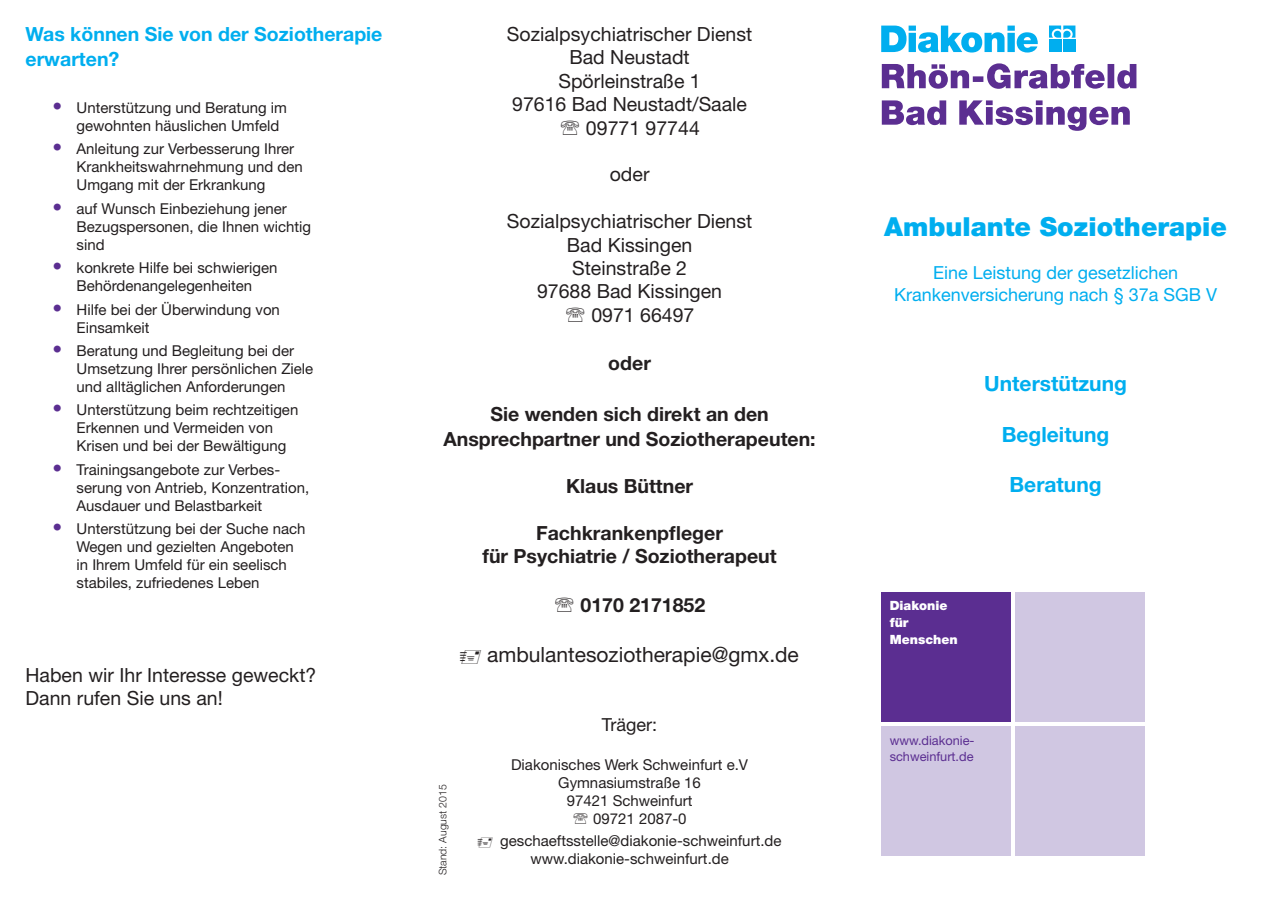
<style>
.page{position:relative;width:1272px;height:902px;background:#fff}
.page>*{position:absolute;margin:0;border:0;box-sizing:border-box;transform-origin:0 0}
.t1{font:900 26.25px "Helvetica Neue LT";color:#00aeef}
.t2{font:700 21px "Helvetica Neue LT";color:#00aeef}
.t3{font:21px "Helvetica Neue LT";color:#231f20}
.t4{font:19.5px/23.4px "Helvetica Neue LT";color:#231f20}
.t5{font:700 19.5px/25.2px "Helvetica Neue LT";color:#231f20;text-align:center}
.t6{font:700 19.5px/25.2px "Helvetica Neue LT";color:#00aeef}
.t7{font:18px/21.6px "Helvetica Neue LT";color:#00aeef;text-align:center}
.t8{font:18px "Helvetica Neue LT";color:#231f20}
.t9{font:15px/18px "Helvetica Neue LT";color:#231f20}
.t10{font:12.75px/16.8px "Helvetica Neue LT";color:#5b2e91}
.t11{font:900 12.75px/16.8px "Helvetica Neue LT";color:#fff}
.t12{font:300 10.5px "Helvetica Neue LT";color:#231f20}
.s1{font-size:19.5px;color:#5b2e91}
</style>
<div class="page">
<div style="left:881px;top:592px;width:129px;height:129px;background:#5b2e91"></div>
<div style="left:1015px;top:592px;width:129px;height:129px;background:#d0c7e2"></div>
<div style="left:881px;top:726px;width:129px;height:129px;background:#d0c7e2"></div>
<div style="left:1015px;top:726px;width:129px;height:129px;background:#d0c7e2"></div>
<svg style="left:881px;top:26px;width:156px;height:27px"></svg>
<svg style="left:1049px;top:26px;width:26px;height:12px"></svg>
<div style="left:1048px;top:40px;width:13px;height:12px;background:#00aeef"></div>
<div style="left:1063px;top:40px;width:12px;height:12px;background:#00aeef"></div>
<svg style="left:881px;top:100px;width:248px;height:31px"></svg>
<svg style="left:881px;top:63px;width:255px;height:26px"></svg>
<h3 class="t6" style="left:26px;top:21px;width:358px">Was können Sie von der Soziotherapie erwarten?</h3>
<p class="t9" style="left:77px;top:98px;width:212px;text-indent:-24px"><span class="s1">•</span> Unterstützung und Beratung im gewohnten häuslichen Umfeld</p>
<p class="t9" style="left:77px;top:140px;width:228px;text-indent:-24px"><span class="s1">•</span> Anleitung zur Verbesserung Ihrer<br>Krankheitswahrnehmung und den<br>Umgang mit der Erkrankung</p>
<p class="t9" style="left:77px;top:199px;width:236px;text-indent:-24px"><span class="s1">•</span> auf Wunsch Einbeziehung jener<br>Bezugspersonen, die Ihnen wichtig sind</p>
<p class="t9" style="left:53px;top:258px;width:226px;text-align:center"><span class="s1">•</span> konkrete Hilfe bei schwierigen<br>Behördenangelegenheiten</p>
<p class="t9" style="left:77px;top:300px;width:205px;text-indent:-24px"><span class="s1">•</span> Hilfe bei der Überwindung von<br>Einsamkeit</p>
<p class="t9" style="left:77px;top:341px;width:238px;text-indent:-24px"><span class="s1">•</span> Beratung und Begleitung bei der<br>Umsetzung Ihrer persönlichen Ziele und alltäglichen Anforderungen</p>
<p class="t9" style="left:77px;top:401px;width:223px;text-indent:-24px"><span class="s1">•</span> Unterstützung beim rechtzeitigen<br>Erkennen und Vermeiden von<br>Krisen und bei der Bewältigung</p>
<p class="t9" style="left:77px;top:460px;width:234px;text-indent:-24px"><span class="s1">•</span> Trainingsangebote zur Verbes&shy;serung von Antrieb, Konzentration,<br>Ausdauer und Belastbarkeit</p>
<p class="t9" style="left:77px;top:519px;width:230px;text-indent:-24px"><span class="s1">•</span> Unterstützung bei der Suche nach<br>Wegen und gezielten Angeboten in Ihrem Umfeld für ein seelisch stabiles, zufriedenes Leben</p>
<h3 class="t4" style="left:26px;top:663px;width:292px">Haben wir Ihr Interesse geweckt?<br>Dann rufen Sie uns an!</h3>
<h3 class="t4" style="left:507px;top:22px;width:247px">Sozialpsychiatrischer Dienst</h3>
<h3 class="t4" style="left:569px;top:45px;width:122px">Bad Neustadt</h3>
<h3 class="t4" style="left:558px;top:69px;width:144px">Spörleinstraße 1</h3>
<h3 class="t4" style="left:512px;top:92px;width:236px">97616 Bad Neustadt/Saale</h3>
<h3 class="t4" style="left:586px;top:116px;width:115px">09771 97744</h3>
<h3 class="t4" style="left:609px;top:162px;width:41px">oder</h3>
<h3 class="t4" style="left:507px;top:209px;width:247px">Sozialpsychiatrischer Dienst</h3>
<h3 class="t4" style="left:567px;top:233px;width:127px">Bad Kissingen</h3>
<h3 class="t4" style="left:572px;top:256px;width:116px">Steinstraße 2</h3>
<h3 class="t4" style="left:537px;top:279px;width:186px">97688 Bad Kissingen</h3>
<h3 class="t4" style="left:591px;top:303px;width:104px">0971 66497</h3>
<h3 class="t5" style="left:608px;top:350px;width:44px">oder</h3>
<h3 class="t5" style="left:443px;top:401px;width:374px">Sie wenden sich direkt an den<br>Ansprechpartner und Soziotherapeuten:</h3>
<h3 class="t5" style="left:566px;top:473px;width:129px">Klaus Büttner</h3>
<h3 class="t5" style="left:482px;top:520px;width:295px;line-height:23.4px">Fachkrankenpfleger<br>für Psychiatrie / Soziotherapeut</h3>
<h3 class="t5" style="left:580px;top:591px;width:126px">0170 2171852</h3>
<h2 class="t3" style="left:487px;top:642px;width:313px">ambulantesoziotherapie@gmx.de</h2>
<p class="t12" style="left:436px;top:875px;width:92px;rotate:-90deg">Stand: August 2015</p>
<p class="t8" style="left:602px;top:713px;width:57px">Träger:</p>
<p class="t9" style="left:511px;top:755px;width:238px">Diakonisches Werk Schweinfurt e.V</p>
<p class="t9" style="left:558px;top:773px;width:144px">Gymnasiumstraße 16</p>
<p class="t9" style="left:567px;top:791px;width:127px">97421 Schweinfurt</p>
<p class="t9" style="left:593px;top:809px;width:95px">09721 2087-0</p>
<p class="t9" style="left:530px;top:831px;width:252px;text-indent:-30px">geschaeftsstelle@diakonie-schweinfurt.de www.diakonie-schweinfurt.de</p>
<h1 class="t1" style="left:884px;top:211px;width:344px">Ambulante Soziotherapie</h1>
<p class="t7" style="left:894px;top:262px;width:324px">Eine Leistung der gesetzlichen<br>Krankenversicherung nach § 37a SGB V</p>
<h2 class="t2" style="left:984px;top:370px;width:144px">Unterstützung</h2>
<h2 class="t2" style="left:1001px;top:421px;width:109px">Begleitung</h2>
<h2 class="t2" style="left:1009px;top:471px;width:94px">Beratung</h2>
<p class="t11" style="left:889px;top:597px;width:69px">Diakonie für<br>Menschen</p>
<p class="t10" style="left:889px;top:731px;width:86px">www.diakonie&shy;schweinfurt.de</p>
</div>
